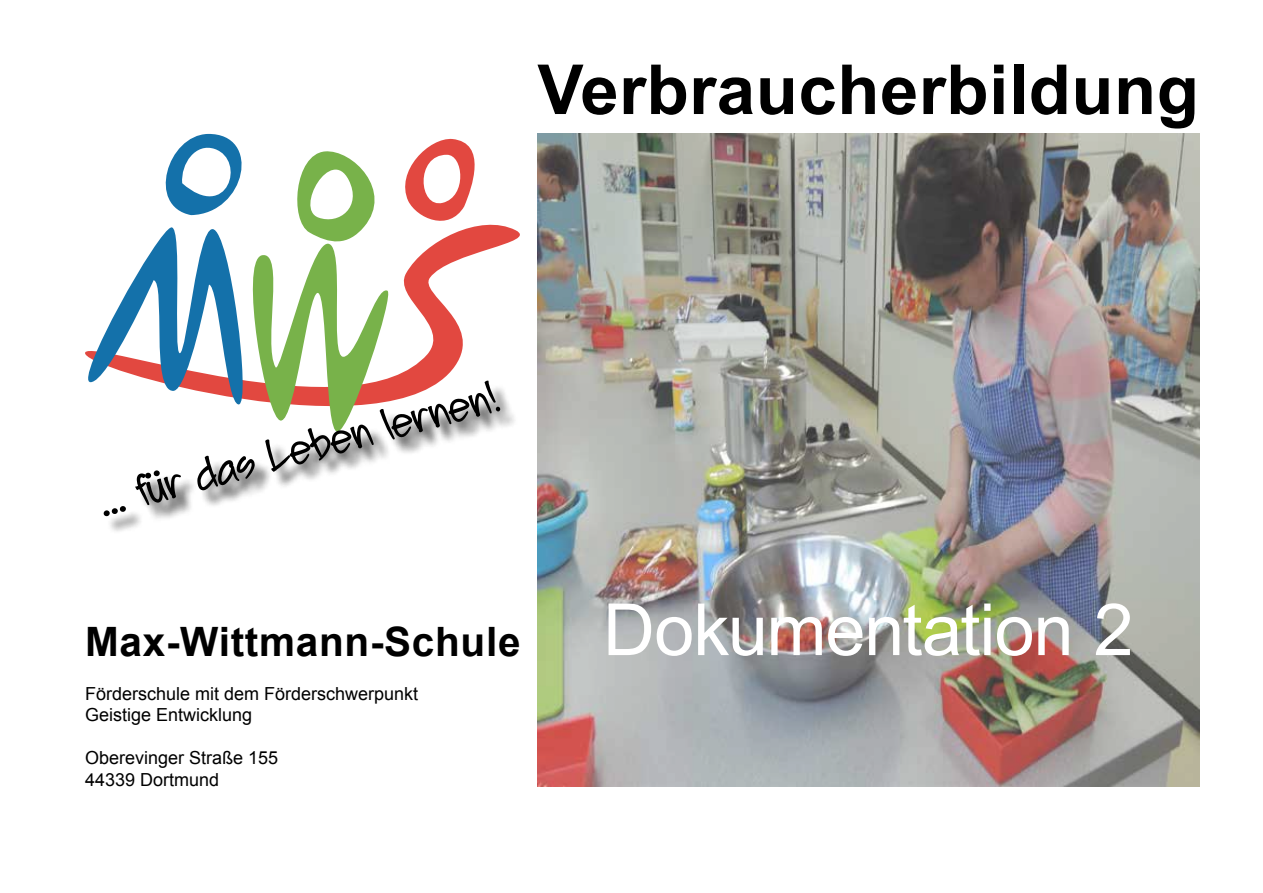
<style>
.page{position:relative;width:1263px;height:893px;background:#fff}
.page>*{position:absolute;margin:0;border:0;box-sizing:border-box;transform-origin:0 0}
.t1{font:72px "Arial";letter-spacing:-.015em;color:#fff}
.t2{font:700 69px "Arial";letter-spacing:.01em;color:#000}
.t3{font:45px "Faranvale";color:#000}
.t4{font:700 40.5px "Arial";letter-spacing:.015em;color:#000}
.t5{font:18px/21.6px "Arial";color:#000}
</style>
<div class="page">
<svg style="left:395px;top:138px;width:125px;height:246px"></svg>
<svg style="left:85px;top:134px;width:310px;height:250px"></svg>
<img style="left:537px;top:134px;width:662px;height:653px">
<div style="left:107px;top:384px;width:411px;height:151px;background:#000;opacity:.75"></div>
<h2 class="t2" style="left:537px;top:44px;width:663px">Verbraucherbildung</h2>
<h3 class="t3" style="left:91px;top:474px;width:414px;rotate:-15deg">... für das Leben lernen!</h3>
<h3 class="t4" style="left:85px;top:615px;width:437px">Max-Wittmann-Schule</h3>
<p class="t5" style="left:85px;top:683px;width:335px">Förderschule mit dem Förderschwerpunkt<br>Geistige Entwicklung</p>
<p class="t5" style="left:85px;top:747px;width:195px">Oberevinger Straße 155<br>44339 Dortmund</p>
<h1 class="t1" style="left:603px;top:583px;width:532px">Dokumentation 2</h1>
</div>
